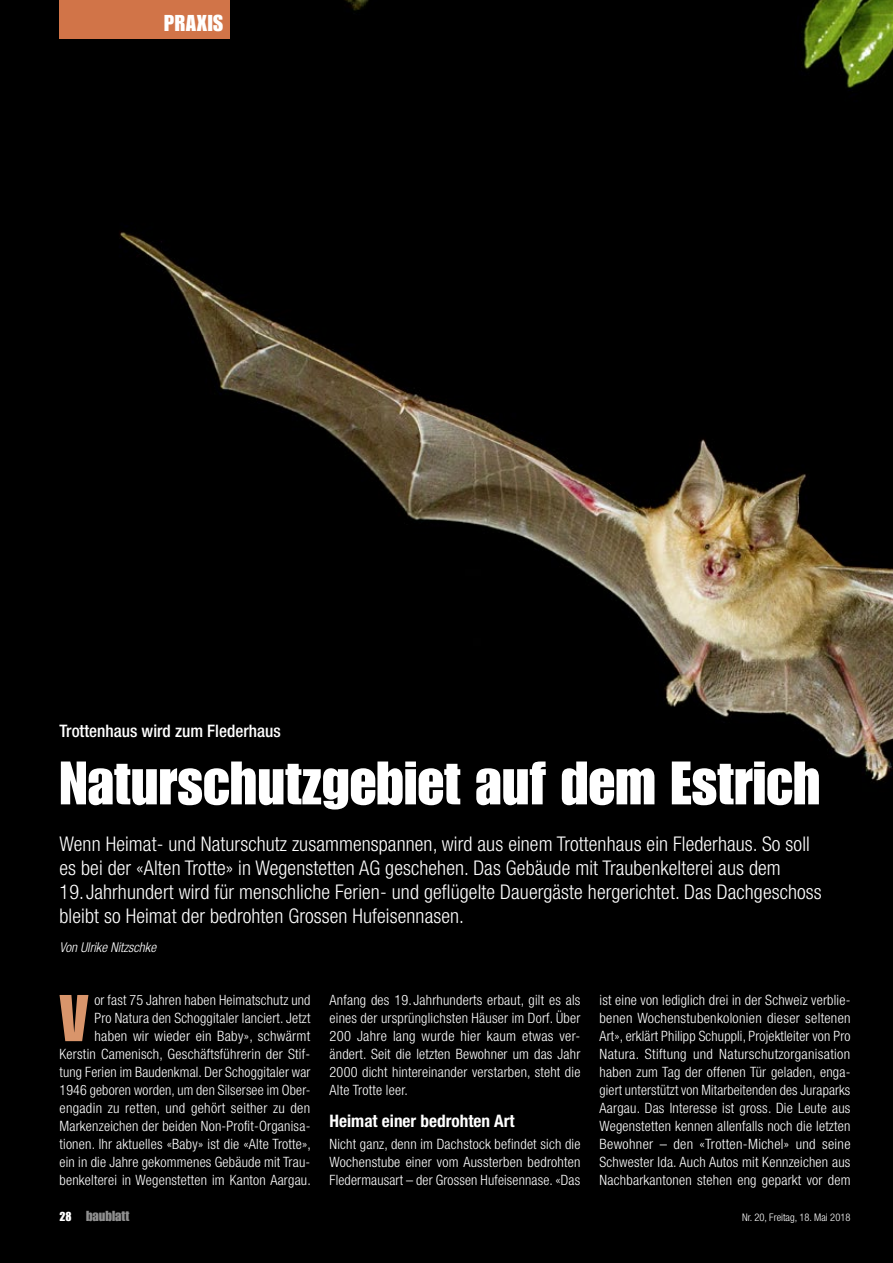
<style>
.page{position:relative;width:893px;height:1263px;background:#fff}
.page>*{position:absolute;margin:0;border:0;box-sizing:border-box;transform-origin:0 0}
.t1{font:64.65px "Impact LT Std";color:#d9956b}
.t2{font:60px "Impact LT Std";color:#fff}
.t3{font:22.5px "Impact LT Std";letter-spacing:.025em;color:#fff}
.t4{font:300 condensed 20.25px/24px "Helvetica Neue LT Pro";letter-spacing:.005em;color:#fff}
.t5{font:500 condensed 17.25px "Helvetica Neue LT Pro";color:#fff}
.t6{font:700 condensed 17.25px "Helvetica Neue LT Pro";color:#fff}
.t7{font:300 condensed 14.25px/18px "Helvetica Neue LT Pro";letter-spacing:.015em;color:#fff;text-align:justify}
.t8{font:14.25px "Impact LT Std";color:#8f8f8f}
.t9{font:italic 300 condensed 13.5px "Helvetica Neue LT Pro";color:#fff}
.t10{font:300 condensed 10.5px "Helvetica Neue LT Pro";color:#fff}
.s1{font-size:12.75px;color:#fff}
</style>
<div class="page">
<img style="left:0;top:0;width:893px;height:1263px">
<div style="left:60px;top:0;width:170px;height:38px;background:#d17448"></div>
<h3 class="t3" style="left:164px;top:10px;width:61px">PRAXIS</h3>
<p class="t5" style="left:60px;top:720px;width:223px">Trottenhaus wird zum Flederhaus</p>
<h2 class="t2" style="left:60px;top:748px;width:762px">Naturschutzgebiet auf dem Estrich</h2>
<p class="t4" style="left:60px;top:832px;width:764px">Wenn Heimat- und Naturschutz zusammenspannen, wird aus einem Trottenhaus ein Flederhaus. So soll es bei der «Alten Trotte» in Wegenstetten AG geschehen. Das Gebäude mit Traubenkelterei aus dem 19.Jahrhundert wird für menschliche Ferien- und geflügelte Dauergäste hergerichtet. Das Dachgeschoss bleibt so Heimat der bedrohten Grossen Hufeisennasen.</p>
<p class="t9" style="left:60px;top:939px;width:98px">Von Ulrike Nitzschke</p>
<p class="t7" style="left:60px;top:991px;width:253px;text-align:right">or fast 75 Jahren haben Heimatschutz und<br>Pro Natura den Schoggitaler lanciert. Jetzt haben wir wieder ein Baby», schwärmt Kerstin Camenisch, Geschäftsführerin der Stif&shy;tung Ferien im Baudenkmal. Der Schoggitaler war 1946 geboren worden, um den Silsersee im Ober&shy;engadin zu retten, und gehört seither zu den Markenzeichen der beiden Non-Profit-Organisa&shy;tionen. Ihr aktuelles «Baby» ist die «Alte Trotte», ein in die Jahre gekommenes Gebäude mit Trau&shy;benkelterei in Wegenstetten im Kanton Aargau.</p>
<p class="t7" style="left:330px;top:991px;width:252px">Anfang des 19.Jahrhunderts erbaut, gilt es als eines der ursprünglichsten Häuser im Dorf. Über 200 Jahre lang wurde hier kaum etwas ver&shy;ändert. Seit die letzten Bewohner um das Jahr 2000 dicht hintereinander verstarben, steht die Alte Trotte leer.</p>
<h1 class="t1" style="left:59px;top:981px;width:31px">V</h1>
<p class="t6" style="left:330px;top:1111px;width:187px">Heimat einer bedrohten Art</p>
<p class="t7" style="left:330px;top:1135px;width:252px">Nicht ganz, denn im Dachstock befindet sich die Wochenstube einer vom Aussterben bedrohten Fledermausart – der Grossen Hufeisennase. «Das</p>
<p class="t7" style="left:600px;top:991px;width:253px">ist eine von lediglich drei in der Schweiz verblie&shy;benen Wochenstubenkolonien dieser seltenen Art», erklärt Philipp Schuppli, Projektleiter von Pro Natura. Stiftung und Naturschutzorganisation haben zum Tag der offenen Tür geladen, enga&shy;giert unterstützt von Mitarbeitenden des Juraparks Aargau. Das Interesse ist gross. Die Leute aus Wegenstetten kennen allenfalls noch die letzten Bewohner – den «Trotten-Michel» und seine Schwester Ida. Auch Autos mit Kennzeichen aus Nachbarkantonen stehen eng geparkt vor dem</p>
<p class="t8" style="left:60px;top:1208px;width:72px"><span class="s1">28</span> baublatt</p>
<p class="t10" style="left:742px;top:1211px;width:110px">Nr. 20, Freitag, 18. Mai 2018</p>
</div>
